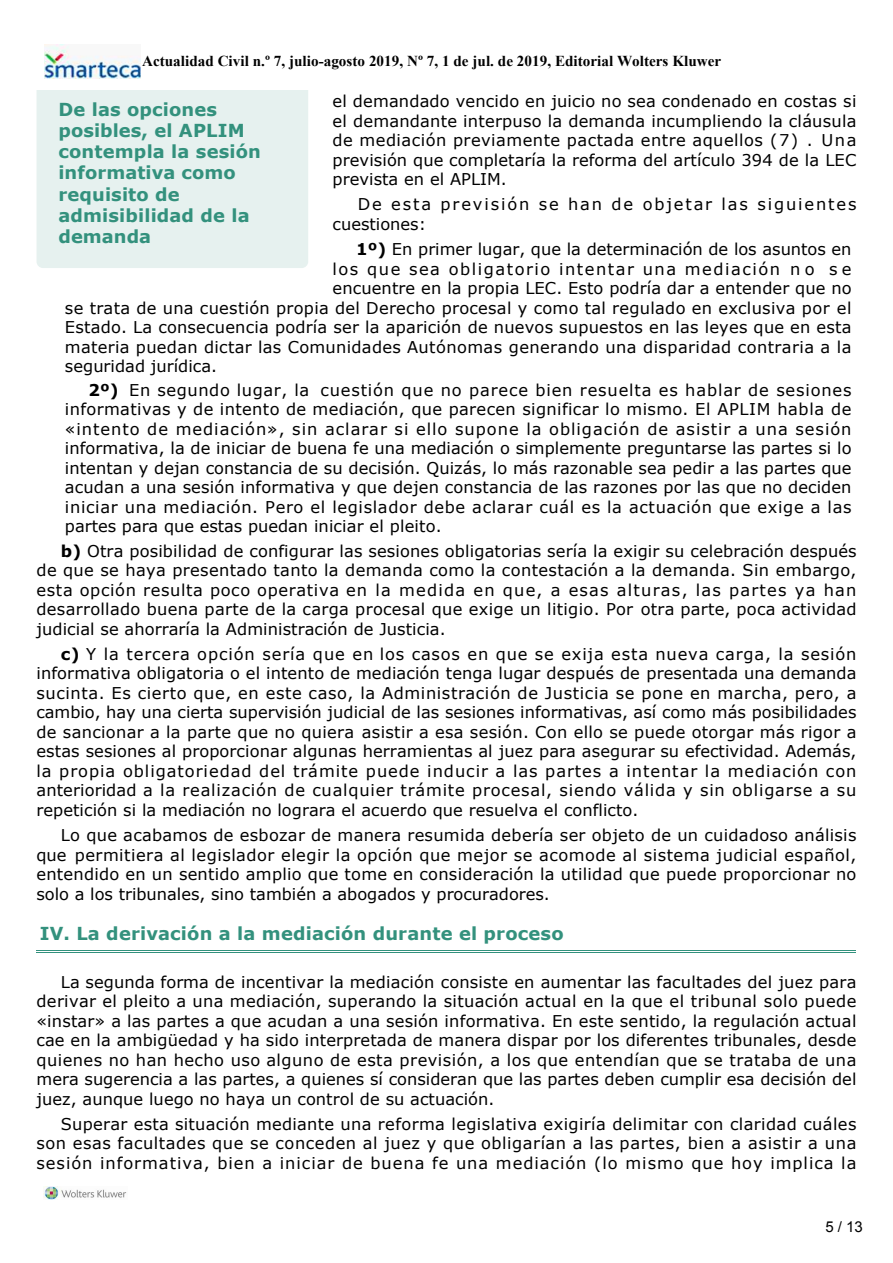
<style>
.page{position:relative;width:893px;height:1263px;background:#fff}
.page>*{position:absolute;margin:0;border:0;box-sizing:border-box;transform-origin:0 0}
.t1{font:700 17.85px/21.1px "Verdana";letter-spacing:.01em;color:#33917d}
.t2{font:16.2px/19.5px "Verdana";letter-spacing:.01em;color:#000;text-align:justify}
.t3{font:16.2px/19.5px "Verdana";letter-spacing:.115em;color:#000}
.t4{font:16.2px "Verdana";letter-spacing:.095em;color:#000}
.t5{font:700 15.15px "Times New Roman";color:#000}
.t6{font:15px "Arial";color:#000}
.s1{font-weight:700}
</style>
<div class="page">
<hr style="left:37px;top:950px;width:819px;height:1px;background:#33917d">
<hr style="left:37px;top:953px;width:819px;height:1px;background:#33917d">
<div style="left:37px;top:90px;width:271px;height:178px;background:#e6f1ef"></div>
<img style="left:44px;top:44px;width:97px;height:35px">
<img style="left:43px;top:1186px;width:84px;height:13px">
<p class="t5" style="left:142px;top:56px;width:580px">Actualidad Civil n.º 7, julio-agosto 2019, Nº 7, 1 de jul. de 2019, Editorial Wolters Kluwer</p>
<p class="t1" style="left:58px;top:100px;width:204px">De las opciones posibles, el APLIM contempla la sesión informativa como requisito de admisibilidad de la demanda</p>
<p class="t2" style="left:332px;top:93px;width:525px">el demandado vencido en juicio no sea condenado en costas si el demandante interpuso la demanda incumpliendo la cláusula de mediación previamente pactada entre aquellos (7) . Una previsión que completaría la reforma del artículo 394 de la LEC prevista en el APLIM.</p>
<p class="t3" style="left:332px;top:196px;width:525px;text-indent:25px">De esta previsión se han de objetar las siguientes cuestiones:</p>
<p class="t2" style="left:356px;top:241px;width:497px"><span class="s1">1º)</span> En primer lugar, que la determinación de los asuntos en</p>
<p class="t4" style="left:332px;top:262px;width:520px">los que sea obligatorio intentar una mediación n o s e</p>
<p class="t2" style="left:332px;top:280px;width:520px">encuentre en la propia LEC. Esto podría dar a entender que no</p>
<p class="t2" style="left:65px;top:299px;width:788px">se trata de una cuestión propia del Derecho procesal y como tal regulado en exclusiva por el</p>
<p class="t2" style="left:65px;top:319px;width:788px">Estado. La consecuencia podría ser la aparición de nuevos supuestos en las leyes que en esta</p>
<p class="t2" style="left:65px;top:338px;width:788px">materia puedan dictar las Comunidades Autónomas generando una disparidad contraria a la</p>
<p class="t2" style="left:65px;top:358px;width:154px">seguridad jurídica.</p>
<p class="t2" style="left:65px;top:381px;width:788px;text-indent:24px"><span class="s1">2º)</span> En segundo lugar, la cuestión que no parece bien resuelta es hablar de sesiones informativas y de intento de mediación, que parecen significar lo mismo. El APLIM habla de «intento de mediación», sin aclarar si ello supone la obligación de asistir a una sesión informativa, la de iniciar de buena fe una mediación o simplemente preguntarse las partes si lo intentan y dejan constancia de su decisión. Quizás, lo más razonable sea pedir a las partes que acudan a una sesión informativa y que dejen constancia de las razones por las que no deciden iniciar una mediación. Pero el legislador debe aclarar cuál es la actuación que exige a las partes para que estas puedan iniciar el pleito.</p>
<p class="t2" style="left:37px;top:542px;width:821px;text-indent:24px"><span class="s1">b)</span> Otra posibilidad de configurar las sesiones obligatorias sería la exigir su celebración después de que se haya presentado tanto la demanda como la contestación a la demanda. Sin embargo, esta opción resulta poco operativa en la medida en que, a esas alturas, las partes ya han desarrollado buena parte de la carga procesal que exige un litigio. Por otra parte, poca actividad judicial se ahorraría la Administración de Justicia.</p>
<p class="t2" style="left:37px;top:646px;width:821px;text-indent:24px"><span class="s1">c)</span> Y la tercera opción sería que en los casos en que se exija esta nueva carga, la sesión informativa obligatoria o el intento de mediación tenga lugar después de presentada una demanda sucinta. Es cierto que, en este caso, la Administración de Justicia se pone en marcha, pero, a cambio, hay una cierta supervisión judicial de las sesiones informativas, así como más posibilidades de sancionar a la parte que no quiera asistir a esa sesión. Con ello se puede otorgar más rigor a estas sesiones al proporcionar algunas herramientas al juez para asegurar su efectividad. Además, la propia obligatoriedad del trámite puede inducir a las partes a intentar la mediación con anterioridad a la realización de cualquier trámite procesal, siendo válida y sin obligarse a su repetición si la mediación no lograra el acuerdo que resuelva el conflicto.</p>
<p class="t2" style="left:37px;top:827px;width:821px;text-indent:24px">Lo que acabamos de esbozar de manera resumida debería ser objeto de un cuidadoso análisis que permitiera al legislador elegir la opción que mejor se acomode al sistema judicial español, entendido en un sentido amplio que tome en consideración la utilidad que puede proporcionar no solo a los tribunales, sino también a abogados y procuradores.</p>
<p class="t1" style="left:40px;top:925px;width:525px">IV. La derivación a la mediación durante el proceso</p>
<p class="t2" style="left:37px;top:973px;width:821px;text-indent:24px">La segunda forma de incentivar la mediación consiste en aumentar las facultades del juez para derivar el pleito a una mediación, superando la situación actual en la que el tribunal solo puede «instar» a las partes a que acudan a una sesión informativa. En este sentido, la regulación actual cae en la ambigüedad y ha sido interpretada de manera dispar por los diferentes tribunales, desde quienes no han hecho uso alguno de esta previsión, a los que entendían que se trataba de una mera sugerencia a las partes, a quienes sí consideran que las partes deben cumplir esa decisión del juez, aunque luego no haya un control de su actuación.</p>
<p class="t2" style="left:37px;top:1116px;width:821px;text-indent:24px">Superar esta situación mediante una reforma legislativa exigiría delimitar con claridad cuáles son esas facultades que se conceden al juez y que obligarían a las partes, bien a asistir a una sesión informativa, bien a iniciar de buena fe una mediación (lo mismo que hoy implica la</p>
<p class="t6" style="left:825px;top:1221px;width:39px">5 / 13</p>
</div>
